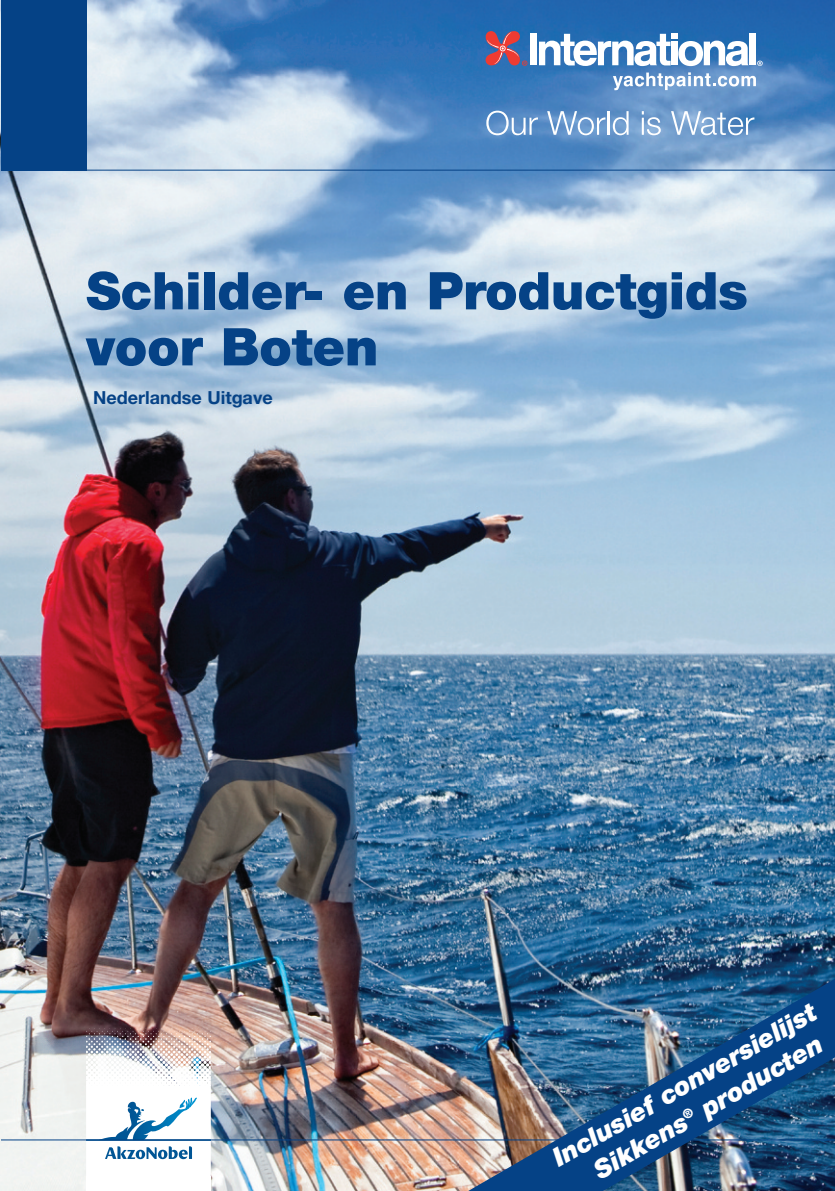
<style>
.page{position:relative;width:835px;height:1191px;background:#fff}
.page>*{position:absolute;margin:0;border:0;box-sizing:border-box;transform-origin:0 0}
.t1{font:900 52px/56px "Helvetica Neue";letter-spacing:-.01em;color:#054286}
.t2{font:italic 900 26px/31.2px "Helvetica Neue";color:#fff}
.t3{font:700 18px "Helvetica Neue";color:#054286}
</style>
<div class="page">
<img style="left:1px;top:0;width:833px;height:1191px">
<div style="left:1px;top:0;width:85px;height:170px;background:#054286"></div>
<hr style="left:1px;top:170px;width:833px;height:1px;background:#054286">
<svg style="left:486px;top:111px;width:52px;height:24px"></svg>
<svg style="left:547px;top:111px;width:58px;height:24px"></svg>
<hr style="left:607px;top:111px;width:2px;height:24px;background:#fff">
<svg style="left:612px;top:111px;width:16px;height:24px"></svg>
<svg style="left:641px;top:111px;width:19px;height:24px"></svg>
<svg style="left:671px;top:111px;width:83px;height:24px"></svg>
<svg style="left:612px;top:72px;width:143px;height:18px"></svg>
<div style="left:749px;top:33px;width:6px;height:32px;background:#fff"></div>
<div style="left:530px;top:33px;width:7px;height:32px;background:#fff"></div>
<svg style="left:539px;top:33px;width:209px;height:33px"></svg>
<svg style="left:485px;top:31px;width:42px;height:35px"></svg>
<svg style="left:757px;top:61px;width:5px;height:5px"></svg>
<div style="left:86px;top:1175px;width:125px;height:16px;background:#fff"></div>
<img style="left:86px;top:1028px;width:125px;height:148px">
<hr style="left:1px;top:1139px;width:833px;height:1px;background:#054286">
<img style="left:438px;top:959px;width:396px;height:232px">
<h1 class="t1" style="left:86px;top:267px;width:663px">Schilder- en Productgids voor Boten</h1>
<p class="t3" style="left:93px;top:391px;width:181px">Nederlandse Uitgave</p>
<p class="t2" style="left:573px;top:1133px;width:272px;text-indent:-30px;rotate:-30deg">Inclusief conversielijst<br>Sikkens<sup>®</sup> producten</p>
</div>
